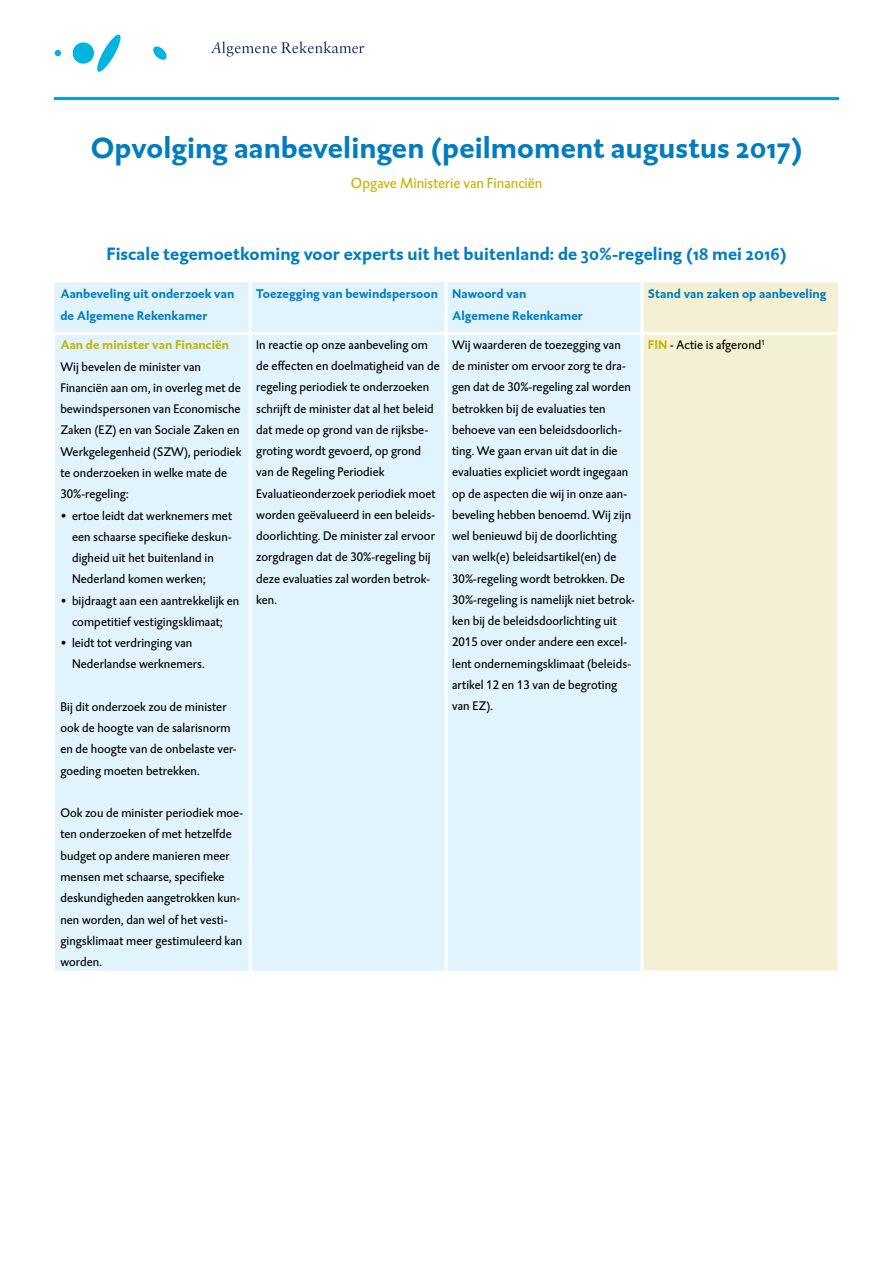
<style>
.page{position:relative;width:893px;height:1263px;background:#fff}
.page>*{position:absolute;margin:0;border:0;box-sizing:border-box;transform-origin:0 0}
._1_Kop_Opvolging{font:700 30px "DTL Caspari ST";letter-spacing:.005em;color:#007dbf}
._3_Onderzoek{font:700 18px "DTL Caspari ST";letter-spacing:.005em;color:#007dbf}
._2_Opgave{font:15px "DTL Caspari T";color:#c2b600}
._05_Tabel_tekstkader{font:12.75px/21.3px "DTL Caspari T";letter-spacing:.005em;color:#000}
._4_kop_tabel_vet_bla{font:700 12.75px/21.3px "DTL Caspari ST";letter-spacing:.005em;color:#007dbf}
._4_kop_tabel_vet_gro{font:700 12.75px "DTL Caspari ST";letter-spacing:.005em;color:#c2b600}
.s1{font-family:"DTL Caspari ST";font-weight:700;color:#c2b600}
</style>
<div class="page">
<svg style="left:55px;top:50px;width:6px;height:6px"></svg>
<div style="left:73px;top:42px;width:21px;height:22px;background:#00b5dd;border-radius:50%"></div>
<svg style="left:97px;top:34px;width:24px;height:38px"></svg>
<svg style="left:153px;top:46px;width:14px;height:14px"></svg>
<svg style="left:211px;top:41px;width:153px;height:16px"></svg>
<div style="left:54px;top:282px;width:586px;height:688px;background:#e1f3fd"></div>
<div style="left:643px;top:282px;width:195px;height:688px;background:#f4f0d3"></div>
<hr style="left:54px;top:335px;width:1px;height:635px;background:#fff">
<hr style="left:837px;top:335px;width:1px;height:635px;background:#fff">
<hr style="left:249px;top:282px;width:3px;height:50px;background:#fff">
<hr style="left:445px;top:282px;width:3px;height:50px;background:#fff">
<hr style="left:54px;top:332px;width:196px;height:3px;background:#fff">
<hr style="left:250px;top:332px;width:196px;height:3px;background:#fff">
<hr style="left:249px;top:335px;width:3px;height:635px;background:#fff">
<hr style="left:446px;top:332px;width:196px;height:3px;background:#fff">
<hr style="left:445px;top:335px;width:3px;height:635px;background:#fff">
<hr style="left:642px;top:332px;width:196px;height:3px;background:#fff">
<hr style="left:54px;top:97px;width:785px;height:3px;background:#009fe3">
<h1 class="_1_Kop_Opvolging" style="left:91px;top:128px;width:713px">Opvolging aanbevelingen (peilmoment augustus 2017)</h1>
<h2 class="_2_Opgave" style="left:351px;top:174px;width:193px">Opgave Ministerie van Financiën</h2>
<h3 class="_3_Onderzoek" style="left:107px;top:242px;width:682px">Fiscale tegemoetkoming voor experts uit het buitenland: de 30%-regeling (18 mei 2016)</h3>
<p class="_4_kop_tabel_vet_bla" style="left:60px;top:283px;width:176px">Aanbeveling uit onderzoek van de Algemene Rekenkamer</p>
<p class="_4_kop_tabel_vet_bla" style="left:256px;top:283px;width:183px">Toezegging van bewindspersoon</p>
<p class="_4_kop_tabel_vet_bla" style="left:452px;top:283px;width:132px">Nawoord van<br>Algemene Rekenkamer</p>
<p class="_4_kop_tabel_vet_bla" style="left:648px;top:283px;width:180px">Stand van zaken op aanbeveling</p>
<p class="_4_kop_tabel_vet_gro" style="left:60px;top:337px;width:170px">Aan de minister van Financiën</p>
<p class="_05_Tabel_tekstkader" style="left:60px;top:356px;width:182px">Wij bevelen de minister van<br>Financiën aan om, in overleg met de bewindspersonen van Economische<br>Zaken (EZ) en van Sociale Zaken en<br>Werkgelegenheid (SZW), periodiek te onderzoeken in welke mate de<br>30%-regeling:</p>
<p class="_05_Tabel_tekstkader" style="left:72px;top:504px;width:162px;text-indent:-12px">• ertoe leidt dat werknemers met een schaarse specifieke deskun&shy;digheid uit het buitenland in<br>Nederland komen werken;</p>
<p class="_05_Tabel_tekstkader" style="left:60px;top:589px;width:180px;text-align:center">• bijdraagt aan een aantrekkelijk en competitief vestigingsklimaat;</p>
<p class="_05_Tabel_tekstkader" style="left:72px;top:632px;width:134px;text-indent:-12px">• leidt tot verdringing van<br>Nederlandse werknemers.</p>
<p class="_05_Tabel_tekstkader" style="left:60px;top:696px;width:178px">Bij dit onderzoek zou de minister ook de hoogte van de salarisnorm en de hoogte van de onbelaste ver&shy;goeding moeten betrekken.</p>
<p class="_05_Tabel_tekstkader" style="left:60px;top:802px;width:184px">Ook zou de minister periodiek moe&shy;ten onderzoeken of met hetzelfde budget op andere manieren meer mensen met schaarse, specifieke deskundigheden aangetrokken kun&shy;nen worden, dan wel of het vesti&shy;gingsklimaat meer gestimuleerd kan worden.</p>
<p class="_05_Tabel_tekstkader" style="left:256px;top:334px;width:185px">In reactie op onze aanbeveling om de effecten en doelmatigheid van de regeling periodiek te onderzoeken schrijft de minister dat al het beleid dat mede op grond van de rijksbe&shy;groting wordt gevoerd, op grond van de Regeling Periodiek<br>Evaluatieonderzoek periodiek moet worden geëvalueerd in een beleids&shy;doorlichting. De minister zal ervoor zorgdragen dat de 30%-regeling bij deze evaluaties zal worden betrok&shy;ken.</p>
<p class="_05_Tabel_tekstkader" style="left:452px;top:334px;width:184px">Wij waarderen de toezegging van de minister om ervoor zorg te dra&shy;gen dat de 30%-regeling zal worden betrokken bij de evaluaties ten behoeve van een beleidsdoorlich&shy;ting. We gaan ervan uit dat in die evaluaties expliciet wordt ingegaan op de aspecten die wij in onze aan&shy;beveling hebben benoemd. Wij zijn wel benieuwd bij de doorlichting van welk(e) beleidsartikel(en) de<br>30%-regeling wordt betrokken. De<br>30%-regeling is namelijk niet betrok&shy;ken bij de beleidsdoorlichting uit<br>2015 over onder andere een excel&shy;lent ondernemingsklimaat (beleids&shy;artikel 12 en 13 van de begroting van EZ).</p>
<p class="_05_Tabel_tekstkader" style="left:648px;top:334px;width:119px"><span class="s1">FIN</span> - Actie is afgerond<sup>1</sup></p>
</div>
